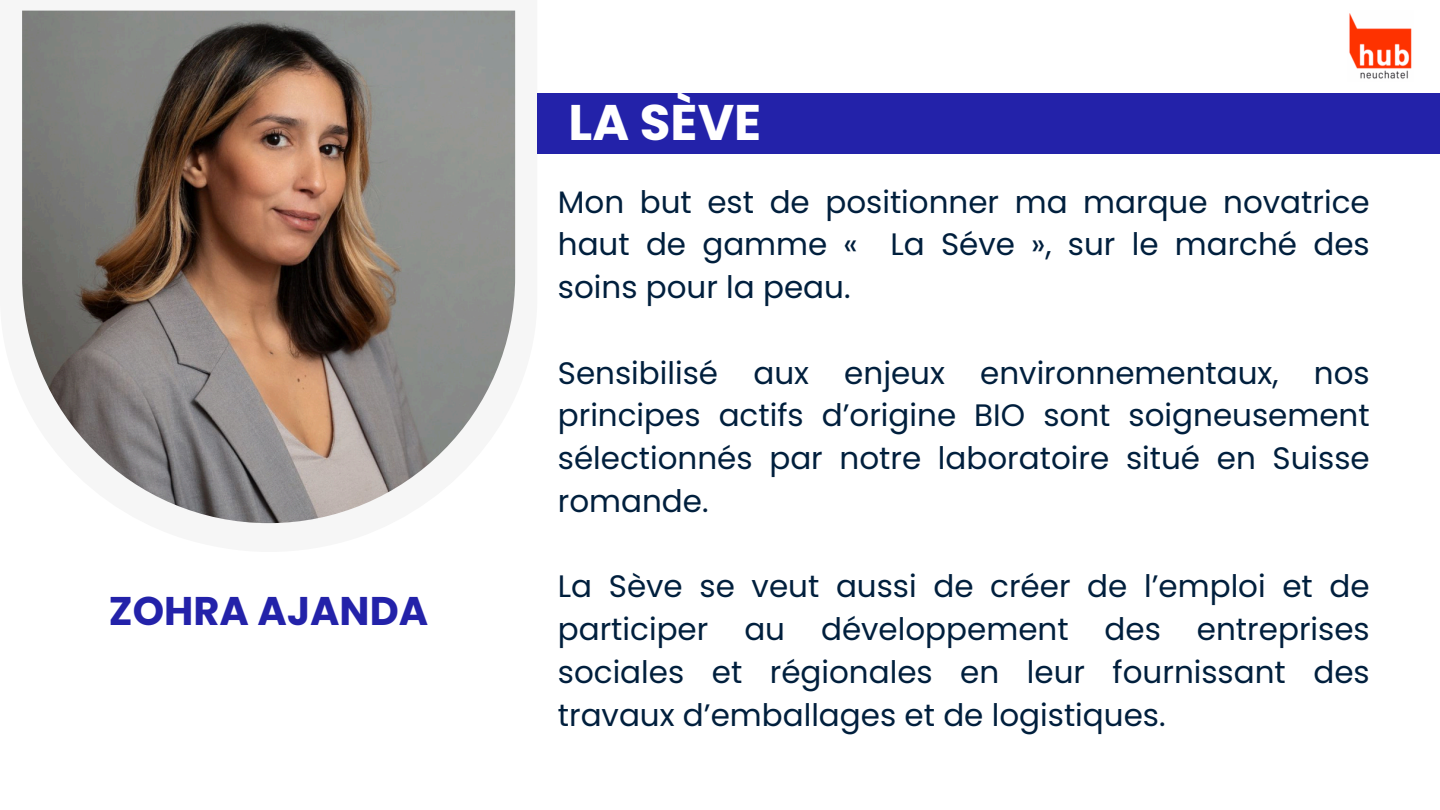
<style>
.page{position:relative;width:1440px;height:810px;background:#fff}
.page>*{position:absolute;margin:0;border:0;box-sizing:border-box;transform-origin:0 0}
.t1{font:700 50px "Poppins";color:#fff}
.t2{font:700 40px "Poppins";color:#2322a9}
.t3{font:31px/42.8px "Poppins";color:#001f3d;text-align:justify}
</style>
<div class="page">
<img style="left:22px;top:11px;width:493px;height:512px">
<div style="left:537px;top:93px;width:903px;height:61px;background:#2322a9"></div>
<img style="left:1349px;top:13px;width:63px;height:66px">
<h2 class="t2" style="left:109px;top:583px;width:321px">ZOHRA AJANDA</h2>
<p class="t1" style="left:569px;top:87px;width:194px">LA SÈVE</p>
<h1 class="t3" style="left:558px;top:180px;width:813px">Mon but est de positionner ma marque novatrice haut de gamme « La Séve », sur le marché des soins pour la peau.</h1>
<p class="t3" style="left:558px;top:351px;width:813px">Sensibilisé aux enjeux environnementaux, nos principes actifs d’origine BIO sont soigneusement sélectionnés par notre laboratoire situé en Suisse romande.</p>
<p class="t3" style="left:558px;top:565px;width:813px">La Sève se veut aussi de créer de l’emploi et de participer au développement des entreprises sociales et régionales en leur fournissant des travaux d’emballages et de logistiques.</p>
</div>
